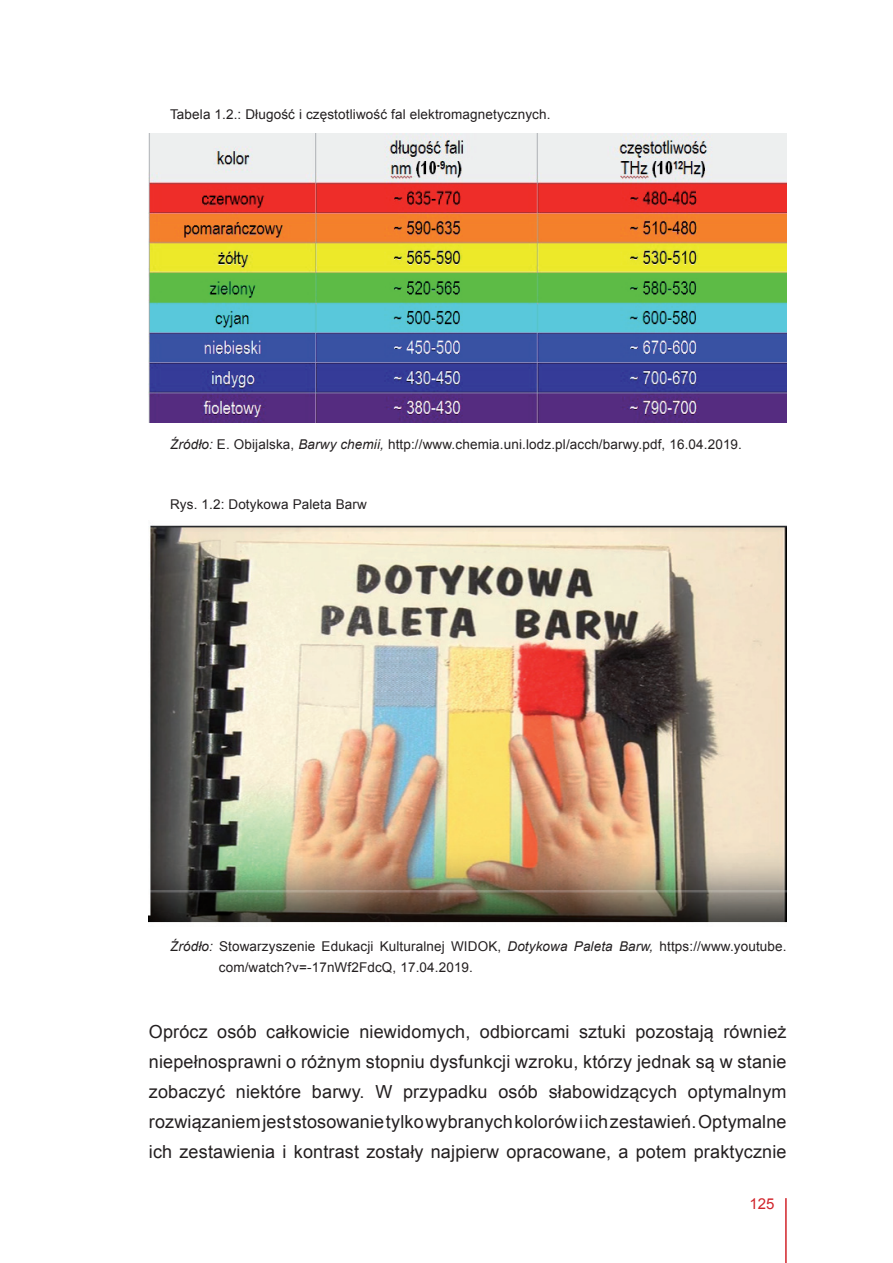
<style>
.page{position:relative;width:893px;height:1263px;background:#fff}
.page>*{position:absolute;margin:0;border:0;box-sizing:border-box;transform-origin:0 0}
.t1{font:18px/30px "Arial";letter-spacing:.01em;color:#231f20;text-align:justify}
.t2{font:15px "Arial";color:#d1232a}
.t3{font:13.5px/21px "Arial";letter-spacing:.01em;color:#231f20}
.s1{font-style:italic}
</style>
<div class="page">
<img style="left:149px;top:134px;width:638px;height:288px">
<img style="left:149px;top:525px;width:638px;height:398px">
<hr style="left:785px;top:1198px;width:2px;height:65px;background:#d1232a">
<p class="t3" style="left:170px;top:104px;width:382px">Tabela 1.2.: Długość i częstotliwość fal elektromagnetycznych.</p>
<p class="t3" style="left:170px;top:434px;width:573px"><span class="s1">Źródło:</span> E. Obijalska, <span class="s1">Barwy chemii,</span> http://www.chemia.uni.lodz.pl/acch/barwy.pdf, 16.04.2019.</p>
<p class="t3" style="left:170px;top:494px;width:198px">Rys. 1.2: Dotykowa Paleta Barw</p>
<p class="t3" style="left:219px;top:935px;width:569px;text-indent:-49px"><span class="s1">Źródło:</span> Stowarzyszenie Edukacji Kulturalnej WIDOK, <span class="s1">Dotykowa Paleta Barw,</span> https://www.youtube. com/watch?v=-17nWf2FdcQ, 17.04.2019.</p>
<p class="t1" style="left:149px;top:1016px;width:639px">Oprócz osób całkowicie niewidomych, odbiorcami sztuki pozostają również niepełnosprawni o różnym stopniu dysfunkcji wzroku, którzy jednak są w stanie zobaczyć niektóre barwy. W przypadku osób słabowidzących optymalnym rozwiązaniem jest stosowanie tylko wybranych kolorów i ich zestawień. Optymalne ich zestawienia i kontrast zostały najpierw opracowane, a potem praktycznie</p>
<p class="t2" style="left:749px;top:1194px;width:27px">125</p>
</div>
